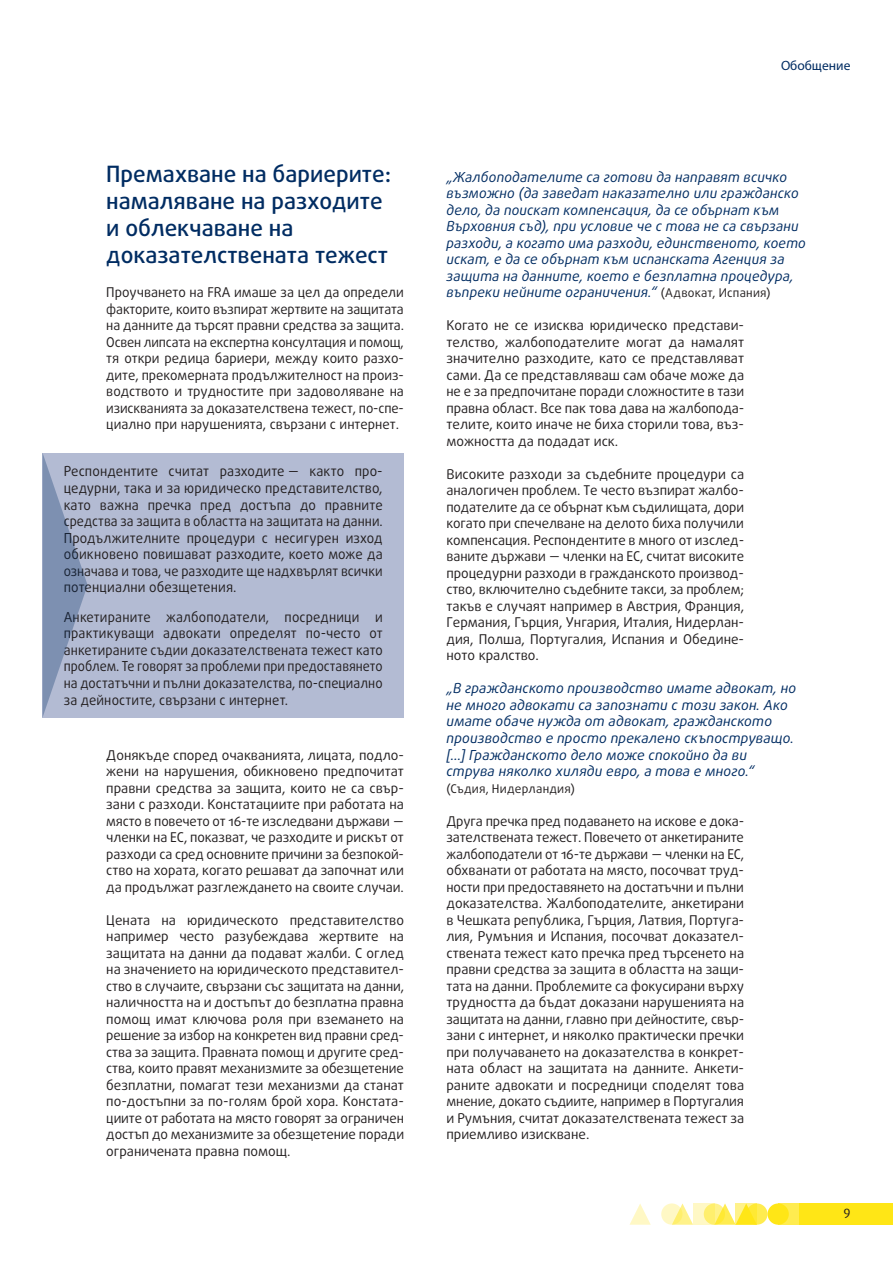
<style>
.page{position:relative;width:893px;height:1263px;background:#fff}
.page>*{position:absolute;margin:0;border:0;box-sizing:border-box;transform-origin:0 0}
.title_2{font:500 22.5px/27px "Daxline Pro";color:#002c62}
.Paragraph_Style_1{font:italic 13.8px/16.5px "Daxline Pro";letter-spacing:.01em;color:#002c62}
.box_key_findings{font:13.8px/16.5px "Daxline Pro";letter-spacing:.01em;color:#231f20;scale:.96 1}
.box_key_findings-2{font:13.8px/16.5px "Daxline Pro";letter-spacing:.01em;color:#231f20;text-align:justify;scale:.95 1}
.body_text{font:13.5px/16.5px "Daxline Pro";color:#231f20;text-align:justify}
.t1{font:13.5px "Myriad Pro";color:#002c62}
.t2{font:13.5px "Dax";color:#231f20}
.Paragraph_Style_1-2{font:12px "Daxline Pro";letter-spacing:.02em;color:#231f20}
.s1{font-style:normal;font-size:12px;color:#231f20}
</style>
<div class="page">
<div style="left:746px;top:1203px;width:21px;height:22px;background:#ffec50;border-radius:50%"></div>
<div style="left:778px;top:1203px;width:21px;height:22px;background:#ffec50"></div>
<div style="left:799px;top:1203px;width:94px;height:22px;background:#ffe616"></div>
<svg style="left:675px;top:1203px;width:18px;height:22px"></svg>
<svg style="left:629px;top:1204px;width:22px;height:21px"></svg>
<div style="left:767px;top:1203px;width:22px;height:22px;background:#ffe616;border-radius:50%"></div>
<svg style="left:718px;top:1203px;width:18px;height:22px"></svg>
<svg style="left:704px;top:1203px;width:21px;height:22px"></svg>
<svg style="left:661px;top:1203px;width:21px;height:22px"></svg>
<svg style="left:736px;top:1203px;width:21px;height:22px"></svg>
<svg style="left:693px;top:1203px;width:21px;height:22px"></svg>
<div style="left:43px;top:453px;width:361px;height:264px;background:#b3bbd3"></div>
<svg style="left:43px;top:455px;width:45px;height:261px"></svg>
<p class="title_2" style="left:106px;top:160px;width:286px">Премахване на бариерите: намаляване на разходите и облекчаване на доказателствената тежест</p>
<p class="body_text" style="left:106px;top:284px;width:299px">Проучването на FRA имаше за цел да определи факторите, които възпират жертвите на защитата на данните да търсят правни средства за защита.<br>Освен липсата на експертна консултация и помощ, тя откри редица бариери, между които разхо‑ дите, прекомерната продължителност на произ‑ водството и трудностите при задоволяване на изискванията за доказателствена тежест, по‑спе‑ циално при нарушенията, свързани с интернет.</p>
<p class="box_key_findings" style="left:64px;top:463px;width:334px">Респондентите считат разходите — както про&shy;цедурни, така и за юридическо представителство, като важна пречка пред достъпа до правните средства за защита в областта на защитата на данни.<br>Продължителните процедури с несигурен изход обикновено повишават разходите, което може да означава и това, че разходите ще надхвърлят всички потенциални обезщетения.</p>
<p class="box_key_findings-2" style="left:64px;top:608px;width:337px">Анкетираните жалбоподатели, посредници и практикуващи адвокати определят по‑често от анкетираните съдии доказателствената тежест като проблем. Те говорят за проблеми при предоставянето на достатъчни и пълни доказателства, по‑специално за дейностите, свързани с интернет.</p>
<p class="body_text" style="left:106px;top:746px;width:299px">Донякъде според очакванията, лицата, подло‑ жени на нарушения, обикновено предпочитат правни средства за защита, които не са свър‑ зани с разходи. Констатациите при работата на място в повечето от 16-те изследвани държави — членки на ЕС, показват, че разходите и рискът от разходи са сред основните причини за безпокой‑ ство на хората, когато решават да започнат или да продължат разглеждането на своите случаи.</p>
<p class="body_text" style="left:106px;top:911px;width:299px">Цената на юридическото представителство например често разубеждава жертвите на защитата на данни да подават жалби. С оглед на значението на юридическото представител‑ ство в случаите, свързани със защитата на данни, наличността на и достъпът до безплатна правна помощ имат ключова роля при вземането на решение за избор на конкретен вид правни сред‑ ства за защита. Правната помощ и другите сред‑ ства, които правят механизмите за обезщетение безплатни, помагат тези механизми да станат по‑достъпни за по‑голям брой хора. Констата‑ циите от работата на място говорят за ограничен достъп до механизмите за обезщетение поради ограничената правна помощ.</p>
<p class="t1" style="left:781px;top:58px;width:71px">Обобщение</p>
<p class="Paragraph_Style_1" style="left:446px;top:169px;width:361px">„Жалбоподателите са готови да направят всичко възможно (да заведат наказателно или гражданско дело, да поискат компенсация, да се обърнат към Върховния съд), при условие че с това не са свързани разходи, а когато има разходи, единственото, което искат, е да се обърнат към испанската Агенция за защита на данните, което е безплатна процедура, въпреки нейните ограничения.“ <span class="s1">(Адвокат, Испания)</span></p>
<p class="body_text" style="left:446px;top:317px;width:299px">Когато не се изисква юридическо представи‑ телство, жалбоподателите могат да намалят значително разходите, като се представляват сами. Да се представляваш сам обаче може да не е за предпочитане поради сложностите в тази правна област. Все пак това дава на жалбопода‑ телите, които иначе не биха сторили това, въз‑ можността да подадат иск.</p>
<p class="body_text" style="left:446px;top:466px;width:299px">Високите разходи за съдебните процедури са аналогичен проблем. Те често възпират жалбо‑ подателите да се обърнат към съдилищата, дори когато при спечелване на делото биха получили компенсация. Респондентите в много от изслед‑ ваните държави — членки на ЕС, считат високите процедурни разходи в гражданското производ‑ ство, включително съдебните такси, за проблем; такъв е случаят например в Австрия, Франция, Германия, Гърция, Унгария, Италия, Нидерлан‑ дия, Полша, Португалия, Испания и Обедине‑ ното кралство.</p>
<p class="Paragraph_Style_1" style="left:446px;top:680px;width:351px">„В гражданското производство имате адвокат, но не много адвокати са запознати с този закон. Ако имате обаче нужда от адвокат, гражданското производство е просто прекалено скъпоструващо. […] Гражданското дело може спокойно да ви струва няколко хиляди евро, а това е много.“</p>
<p class="Paragraph_Style_1-2" style="left:446px;top:780px;width:130px">(Съдия, Нидерландия)</p>
<p class="body_text" style="left:446px;top:812px;width:299px">Друга пречка пред подаването на искове е дока‑ зателствената тежест. Повечето от анкетираните жалбоподатели от 16-те държави — членки на ЕС, обхванати от работата на място, посочват труд‑ ности при предоставянето на достатъчни и пълни доказателства. Жалбоподателите, анкетирани в Чешката република, Гърция, Латвия, Португа‑ лия, Румъния и Испания, посочват доказател‑ ствената тежест като пречка пред търсенето на правни средства за защита в областта на защи‑ тата на данни. Проблемите са фокусирани върху трудността да бъдат доказани нарушенията на защитата на данни, главно при дейностите, свър‑ зани с интернет, и няколко практически пречки при получаването на доказателства в конкрет‑ ната област на защитата на данните. Анкети‑ раните адвокати и посредници споделят това мнение, докато съдиите, например в Португалия и Румъния, считат доказателствената тежест за приемливо изискване.</p>
<p class="t2" style="left:843px;top:1206px;width:9px">9</p>
</div>
